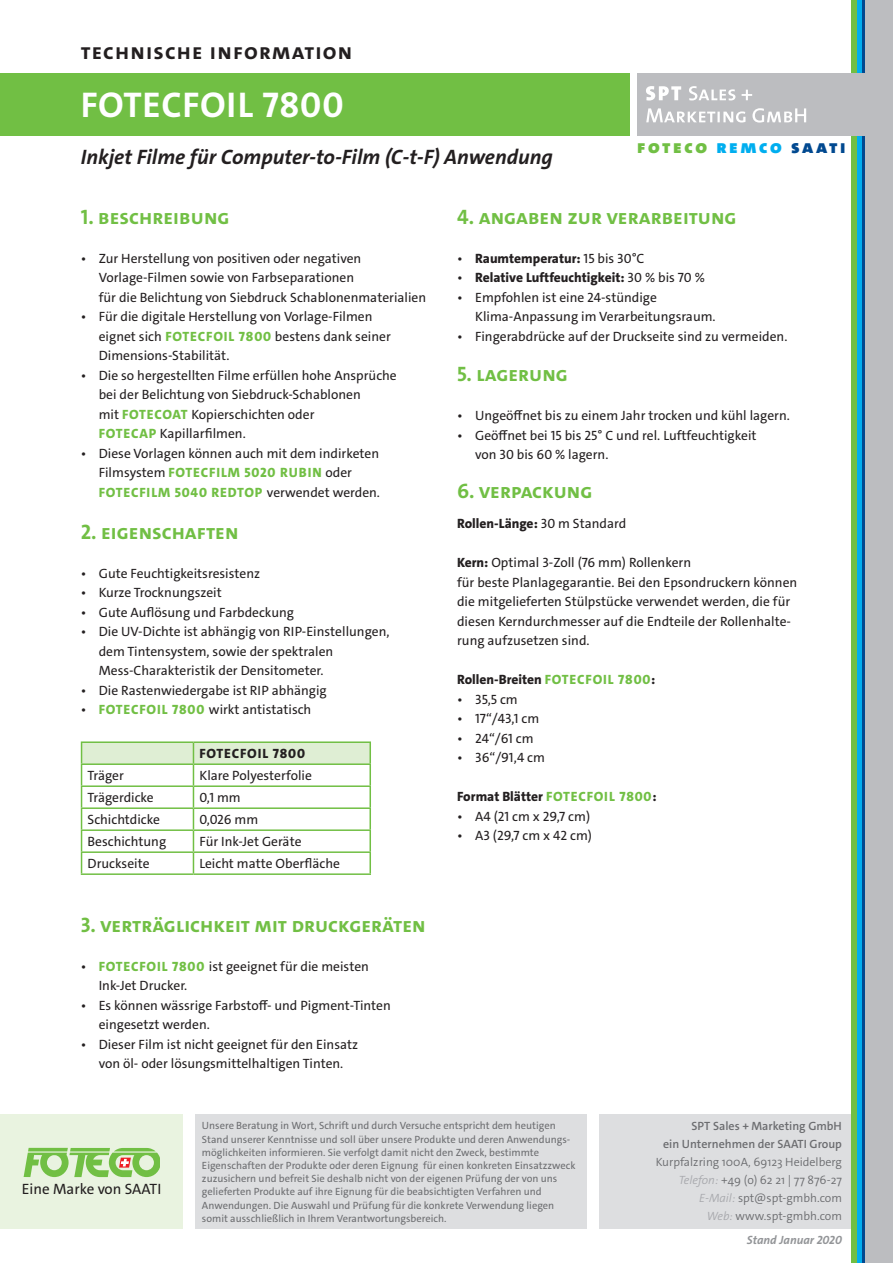
<style>
.page{position:relative;width:893px;height:1263px;background:#fff}
.page>*{position:absolute;margin:0;border:0;box-sizing:border-box;transform-origin:0 0}
.t1{font:700 36px "The Sans C4 s";letter-spacing:.02em;color:#fff}
.t2{font:700 22.5px "The Sans C4 s";letter-spacing:.05em;color:#231f20}
.t3{font:700 21px "The Sans C4 s";color:#71bf44}
.t4{font:italic 700 21px "The Sans C4 s";color:#231f20}
.t5{font:900 18.75px "The Sans C4 s";letter-spacing:.14em;color:#71bf44}
.t6{font:15px "The Sans C4 s";color:#231f20}
.t7{font:13.5px/19.5px "The Sans C4 s";color:#231f20}
.t8{font:800 13.5px "The Sans C4 s";color:#231f20}
.t9{font:800 13.5px "The Sans C4 s";letter-spacing:.06em;color:#231f20}
.t10{font:300 12px/18px "The Sans C4 s";color:#6c6d70;text-align:right}
.t11{font:600 12px/18px "The Sans C4 s";color:#6c6d70;text-align:right}
.t12{font:italic 700 12px "The Sans C4 s";color:#939598}
.t13{font:10.5px/13.2px "The Sans C4 s";color:#6c6d70}
.s1{color:#00aeef}
.s2{color:#014990}
.s3{font-weight:800;color:#71bf44}
.s4{font-weight:400}
.s5{font-weight:800}
.s6{color:#71bf44}
.s7{font-style:italic;color:#a8a9ad}
</style>
<div class="page">
<div style="left:195px;top:1114px;width:392px;height:115px;background:#dddee0"></div>
<div style="left:600px;top:1114px;width:259px;height:115px;background:#dddee0"></div>
<div style="left:0;top:73px;width:629px;height:63px;background:#71bf44"></div>
<div style="left:865px;top:0;width:28px;height:1263px;background:#bcbdc0"></div>
<svg style="left:861px;top:0;width:4px;height:1263px;background:#0062a7"></svg>
<div style="left:856px;top:0;width:5px;height:1263px;background:#00aeef"></div>
<div style="left:851px;top:0;width:5px;height:1263px;background:#71bf44"></div>
<div style="left:637px;top:73px;width:231px;height:63px;background:#bcbdc0"></div>
<svg style="left:646px;top:108px;width:160px;height:15px"></svg>
<svg style="left:646px;top:86px;width:106px;height:15px"></svg>
<div style="left:0;top:1114px;width:183px;height:115px;background:#e9f3e0"></div>
<svg style="left:24px;top:1148px;width:136px;height:29px"></svg>
<hr style="left:81px;top:741px;width:112px;height:2px;background:#71bf44">
<hr style="left:193px;top:741px;width:178px;height:2px;background:#71bf44">
<hr style="left:369px;top:743px;width:2px;height:20px;background:#71bf44">
<hr style="left:193px;top:763px;width:178px;height:2px;background:#71bf44">
<hr style="left:369px;top:765px;width:2px;height:20px;background:#71bf44">
<hr style="left:193px;top:785px;width:178px;height:2px;background:#71bf44">
<hr style="left:369px;top:787px;width:2px;height:20px;background:#71bf44">
<hr style="left:193px;top:807px;width:178px;height:2px;background:#71bf44">
<hr style="left:369px;top:809px;width:2px;height:20px;background:#71bf44">
<hr style="left:193px;top:829px;width:178px;height:2px;background:#71bf44">
<hr style="left:369px;top:831px;width:2px;height:20px;background:#71bf44">
<hr style="left:193px;top:851px;width:178px;height:2px;background:#71bf44">
<svg style="left:81px;top:742px;width:289px;height:131px"></svg>
<hr style="left:369px;top:853px;width:2px;height:20px;background:#71bf44">
<hr style="left:81px;top:873px;width:112px;height:2px;background:#71bf44">
<hr style="left:193px;top:873px;width:178px;height:2px;background:#71bf44">
<h2 class="t2" style="left:81px;top:37px;width:273px">technische information</h2>
<h1 class="t1" style="left:81px;top:82px;width:264px">FOTECFOIL 7800</h1>
<h3 class="t4" style="left:81px;top:144px;width:474px">Inkjet Filme für Computer-to-Film (C-t-F) Anwendung</h3>
<h3 class="t5" style="left:637px;top:135px;width:210px">foteco <span class="s1">remco</span> <span class="s2">saati</span></h3>
<h3 class="t3" style="left:81px;top:203px;width:150px">1. beschreibung</h3>
<p class="t7" style="left:99px;top:249px;width:329px;text-indent:-18px">• Zur Herstellung von positiven oder negativen<br>Vorlage-Filmen sowie von Farbseparationen<br>für die Belichtung von Siebdruck Schablonenmaterialien</p>
<p class="t7" style="left:99px;top:307px;width:294px;text-indent:-18px">• Für die digitale Herstellung von Vorlage-Filmen eignet sich <span class="s3">FOTECFOIL 7800</span> bestens dank seiner<br>Dimensions-Stabilität.</p>
<p class="t7" style="left:99px;top:366px;width:300px;text-indent:-18px">• Die so hergestellten Filme erfüllen hohe Ansprüche bei der Belichtung von Siebdruck-Schablonen<br>mit <span class="s3">FOTECOAT</span> Kopierschichten oder<br><span class="s3">FOTECAP</span> Kapillarfilmen.</p>
<p class="t7" style="left:99px;top:444px;width:283px;text-indent:-18px">• Diese Vorlagen können auch mit dem indirketen<br>Filmsystem <span class="s3">FOTECFILM 5020 RUBIN</span> oder<br><span class="s3">FOTECFILM 5040 REDTOP</span> verwendet werden.</p>
<h3 class="t3" style="left:81px;top:518px;width:159px">2. eigenschaften</h3>
<p class="t7" style="left:81px;top:564px;width:181px">• Gute Feuchtigkeitsresistenz</p>
<p class="t7" style="left:81px;top:583px;width:143px">• Kurze Trocknungszeit</p>
<p class="t7" style="left:81px;top:603px;width:215px">• Gute Auflösung und Farbdeckung</p>
<p class="t7" style="left:99px;top:622px;width:292px;text-indent:-18px">• Die UV-Dichte ist abhängig von RIP-Einstellungen, dem Tintensystem, sowie der spektralen<br>Mess-Charakteristik der Densitometer.</p>
<p class="t7" style="left:81px;top:681px;width:248px">• Die Rastenwiedergabe ist RIP abhängig</p>
<p class="t7" style="left:81px;top:700px;width:232px">• <span class="s3">FOTECFOIL 7800</span> wirkt antistatisch</p>
<p class="t9" style="left:199px;top:745px;width:107px">FOTECFOIL 7800</p>
<p class="t7" style="left:88px;top:766px;width:38px">Träger</p>
<p class="t7" style="left:199px;top:766px;width:114px">Klare Polyesterfolie</p>
<p class="t7" style="left:88px;top:788px;width:68px">Trägerdicke</p>
<p class="t7" style="left:199px;top:788px;width:43px">0,1 mm</p>
<p class="t7" style="left:88px;top:810px;width:74px">Schichtdicke</p>
<p class="t7" style="left:199px;top:810px;width:60px">0,026 mm</p>
<p class="t7" style="left:88px;top:832px;width:80px">Beschichtung</p>
<p class="t7" style="left:199px;top:832px;width:104px">Für Ink-Jet Geräte</p>
<p class="t7" style="left:88px;top:854px;width:64px">Druckseite</p>
<p class="t7" style="left:199px;top:854px;width:142px">Leicht matte Oberfläche</p>
<h3 class="t3" style="left:81px;top:911px;width:346px">3. verträglichkeit mit druckgeräten</h3>
<p class="t7" style="left:99px;top:957px;width:272px;text-indent:-18px">• <span class="s3">FOTECFOIL 7800</span> ist geeignet für die meisten<br>Ink-Jet Drucker.</p>
<p class="t7" style="left:99px;top:996px;width:294px;text-indent:-18px">• Es können wässrige Farbstoff- und Pigment-Tinten eingesetzt werden.</p>
<p class="t7" style="left:81px;top:1035px;width:279px;text-align:center">• Dieser Film ist nicht geeignet für den Einsatz von öl- oder lösungsmittelhaltigen Tinten.</p>
<h3 class="t3" style="left:457px;top:203px;width:281px">4. angaben zur verarbeitung</h3>
<p class="t8" style="left:457px;top:250px;width:189px"><span class="s4">•</span> Raumtemperatur: <span class="s4">15 bis 30°C</span></p>
<p class="t8" style="left:457px;top:269px;width:249px"><span class="s4">•</span> Relative Luftfeuchtigkeit: <span class="s4">30 % bis 70 %</span></p>
<p class="t7" style="left:475px;top:288px;width:242px;text-indent:-18px">• Empfohlen ist eine 24-stündige<br>Klima-Anpassung im Verarbeitungsraum.</p>
<p class="t7" style="left:457px;top:327px;width:332px">• Fingerabdrücke auf der Druckseite sind zu vermeiden.</p>
<h3 class="t3" style="left:457px;top:361px;width:112px">5. lagerung</h3>
<p class="t7" style="left:457px;top:406px;width:334px">• Ungeöffnet bis zu einem Jahr trocken und kühl lagern.</p>
<p class="t7" style="left:475px;top:426px;width:283px;text-indent:-18px">• Geöffnet bei 15 bis 25° C und rel. Luftfeuchtigkeit von 30 bis 60 % lagern.</p>
<h3 class="t3" style="left:457px;top:478px;width:137px">6. verpackung</h3>
<p class="t8" style="left:457px;top:515px;width:171px">Rollen-Länge: <span class="s4">30 m Standard</span></p>
<p class="t7" style="left:457px;top:553px;width:342px"><span class="s5">Kern:</span> Optimal 3-Zoll (76 mm) Rollenkern<br>für beste Planlagegarantie. Bei den Epsondruckern können die mitgelieferten Stülpstücke verwendet werden, die für diesen Kerndurchmesser auf die Endteile der Rollenhalte&shy;rung aufzusetzen sind.</p>
<p class="t8" style="left:457px;top:671px;width:200px">Rollen-Breiten <span class="s6">FOTECFOIL 7800</span>:</p>
<p class="t7" style="left:457px;top:690px;width:62px">• 35,5 cm</p>
<p class="t7" style="left:457px;top:709px;width:84px">• 17“/43,1 cm</p>
<p class="t7" style="left:457px;top:729px;width:78px">• 24“/61 cm</p>
<p class="t7" style="left:457px;top:748px;width:89px">• 36“/91,4 cm</p>
<p class="t8" style="left:457px;top:788px;width:201px">Format Blätter <span class="s6">FOTECFOIL 7800</span>:</p>
<p class="t7" style="left:457px;top:807px;width:135px">• A4 (21 cm x 29,7 cm)</p>
<p class="t7" style="left:457px;top:826px;width:136px">• A3 (29,7 cm x 42 cm)</p>
<p class="t6" style="left:22px;top:1179px;width:141px">Eine Marke von SAATI</p>
<p class="t13" style="left:202px;top:1119px;width:375px">Unsere Beratung in Wort, Schrift und durch Versuche entspricht dem heutigen Stand unserer Kenntnisse und soll über unsere Produkte und deren Anwendungs&shy;möglichkeiten informieren. Sie verfolgt damit nicht den Zweck, bestimmte Eigenschaften der Produkte oder deren Eignung für einen konkreten Einsatzzweck zuzusichern und befreit Sie deshalb nicht von der eigenen Prüfung der von uns gelieferten Produkte auf ihre Eignung für die beabsichtigten Verfahren und Anwendungen. Die Auswahl und Prüfung für die konkrete Verwendung liegen somit ausschließlich in Ihrem Verantwortungsbereich.</p>
<p class="t11" style="left:663px;top:1117px;width:180px">SPT Sales + Marketing GmbH<br>ein Unternehmen der SAATI Group</p>
<p class="t10" style="left:656px;top:1153px;width:188px">Kurpfalzring 100A, 69123 Heidelberg<br><span class="s7">Telefon:</span> +49 (o) 62 21 | 77 876-27<br><span class="s7">E-Mail:</span> spt@spt-gmbh.com<br><span class="s7">Web:</span> www.spt-gmbh.com</p>
<p class="t12" style="left:747px;top:1232px;width:97px">Stand Januar 2020</p>
</div>
